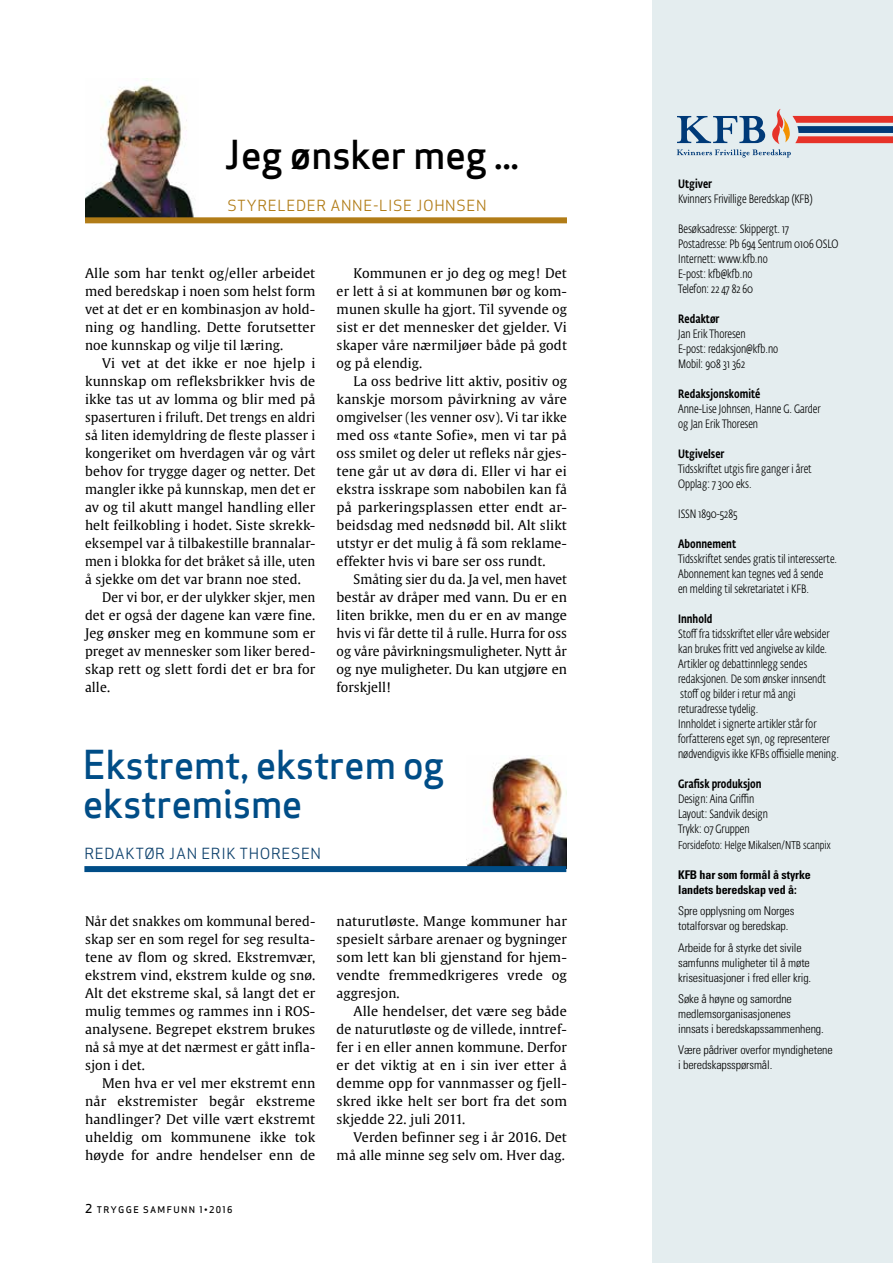
<style>
.page{position:relative;width:893px;height:1263px;background:#fff}
.page>*{position:absolute;margin:0;border:0;box-sizing:border-box;transform-origin:0 0}
.t1{font:39px/39px "Apex Sans Medium T";letter-spacing:-.01em;color:#004d87}
.t2{font:39px "Apex Sans Medium T";letter-spacing:-.01em;color:#000}
.t3{font:15px "Apex Sans Book T";letter-spacing:.04em;color:#b17c17}
.t4{font:15px "Apex Sans Book T";letter-spacing:.04em;color:#10436e}
.t5{font:13.2px/18px "Gulliver Regular Roman";letter-spacing:.01em;color:#000;text-align:justify}
.t6{font:300 12px/15px "Fedra Sans Cond Alt Std";color:#000}
.t7{font:300 condensed 12px/15px "Univers";letter-spacing:-.01em;color:#000}
.t8{font:500 12px "Fedra Sans Cond Alt Std";color:#000}
.t9{font:700 condensed 12px/15px "Univers";letter-spacing:-.01em;color:#000}
.t10{font:300 11.25px "Fedra Sans Cond Alt Std";color:#000}
.t11{font:9px "Apex Sans Medium C";letter-spacing:.15em;color:#000}
.s1{font-size:12px}
</style>
<div class="page">
<div style="left:653px;top:0;width:240px;height:1263px;background:#e4edef"></div>
<svg style="left:677px;top:109px;width:216px;height:49px"></svg>
<img style="left:85px;top:78px;width:109px;height:139px">
<div style="left:85px;top:217px;width:482px;height:6px;background:#b17c17"></div>
<img style="left:466px;top:756px;width:100px;height:110px">
<div style="left:84px;top:866px;width:482px;height:6px;background:#004d87"></div>
<h1 class="t2" style="left:225px;top:129px;width:296px">Jeg ønsker meg ...</h1>
<p class="t3" style="left:228px;top:196px;width:260px">STYRELEDER ANNE-LISE JOHNSEN</p>
<p class="t5" style="left:85px;top:264px;width:232px">Alle som har tenkt og/eller arbeidet med beredskap i noen som helst form vet at det er en kombinasjon av hold&shy;ning og handling. Dette forutsetter noe kunnskap og vilje til læring.</p>
<p class="t5" style="left:85px;top:354px;width:232px;text-indent:17px">Vi vet at det ikke er noe hjelp i kunnskap om refleksbrikker hvis de ikke tas ut av lomma og blir med på spaserturen i friluft. Det trengs en aldri så liten idemyldring de fleste plasser i kongeriket om hverdagen vår og vårt behov for trygge dager og netter. Det mangler ikke på kunnskap, men det er av og til akutt mangel handling eller helt feilkobling i hodet. Siste skrekk&shy;eksempel var å tilbakestille brannalar&shy;men i blokka for det bråket så ille, uten å sjekke om det var brann noe sted.</p>
<p class="t5" style="left:85px;top:588px;width:232px;text-indent:17px">Der vi bor, er der ulykker skjer, men det er også der dagene kan være fine.<br>Jeg ønsker meg en kommune som er preget av mennesker som liker bered&shy;skap rett og slett fordi det er bra for alle.</p>
<p class="t5" style="left:337px;top:264px;width:232px;text-indent:17px">Kommunen er jo deg og meg! Det er lett å si at kommunen bør og kom&shy;munen skulle ha gjort. Til syvende og sist er det mennesker det gjelder. Vi skaper våre nærmiljøer både på godt og på elendig.</p>
<p class="t5" style="left:337px;top:372px;width:232px;text-indent:17px">La oss bedrive litt aktiv, positiv og kanskje morsom påvirkning av våre omgivelser (les venner osv). Vi tar ikke med oss «tante Sofie», men vi tar på oss smilet og deler ut refleks når gjes&shy;tene går ut av døra di. Eller vi har ei ekstra isskrape som nabobilen kan få på parkeringsplassen etter endt ar&shy;beidsdag med nedsnødd bil. Alt slikt utstyr er det mulig å få som reklame&shy;effekter hvis vi bare ser oss rundt.</p>
<p class="t5" style="left:337px;top:570px;width:232px;text-indent:17px">Småting sier du da. Ja vel, men havet består av dråper med vann. Du er en liten brikke, men du er en av mange hvis vi får dette til å rulle. Hurra for oss og våre påvirkningsmuligheter. Nytt år og nye muligheter. Du kan utgjøre en forskjell!</p>
<h1 class="t1" style="left:83px;top:744px;width:363px">Ekstremt, ekstrem og ekstremisme</h1>
<p class="t4" style="left:84px;top:844px;width:238px">REDAKTØR JAN ERIK THORESEN</p>
<p class="t5" style="left:85px;top:912px;width:232px">Når det snakkes om kommunal bered&shy;skap ser en som regel for seg resulta&shy;tene av flom og skred. Ekstremvær, ekstrem vind, ekstrem kulde og snø.<br>Alt det ekstreme skal, så langt det er mulig temmes og rammes inn i ROS&shy;analysene. Begrepet ekstrem brukes nå så mye at det nærmest er gått infla&shy;sjon i det.</p>
<p class="t5" style="left:85px;top:1074px;width:232px;text-indent:17px">Men hva er vel mer ekstremt enn når ekstremister begår ekstreme handlinger? Det ville vært ekstremt uheldig om kommunene ikke tok høyde for andre hendelser enn de</p>
<p class="t11" style="left:85px;top:1204px;width:149px"><span class="s1">2</span> TRYGGE SAMFUNN 1•2016</p>
<p class="t5" style="left:337px;top:912px;width:232px">naturutløste. Mange kommuner har spesielt sårbare arenaer og bygninger som lett kan bli gjenstand for hjem&shy;vendte fremmedkrigeres vrede og aggresjon.</p>
<p class="t5" style="left:337px;top:1002px;width:232px;text-indent:17px">Alle hendelser, det være seg både de naturutløste og de villede, inntref&shy;fer i en eller annen kommune. Derfor er det viktig at en i sin iver etter å demme opp for vannmasser og fjell&shy;skred ikke helt ser bort fra det som skjedde 22. juli 2011.</p>
<p class="t5" style="left:337px;top:1128px;width:232px;text-align:right">Verden befinner seg i år 2016. Det må alle minne seg selv om. Hver dag.</p>
<p class="t8" style="left:678px;top:177px;width:35px">Utgiver</p>
<p class="t6" style="left:678px;top:192px;width:136px">Kvinners Frivillige Beredskap (KFB)</p>
<p class="t6" style="left:678px;top:222px;width:162px">Besøksadresse: Skippergt. 17<br>Postadresse: Pb 694 Sentrum 0106 OSLO<br>Internett: www.kfb.no<br>E-post: kfb@kfb.no<br>Telefon: 22 47 82 60</p>
<p class="t8" style="left:678px;top:312px;width:43px">Redaktør</p>
<p class="t6" style="left:678px;top:327px;width:102px">Jan Erik Thoresen<br>E-post: redaksjon@kfb.no<br>Mobil: 908 31 362</p>
<p class="t8" style="left:678px;top:387px;width:84px">Redaksjonskomité</p>
<p class="t6" style="left:678px;top:402px;width:144px">Anne-Lise Johnsen, Hanne G. Garder og Jan Erik Thoresen</p>
<p class="t8" style="left:678px;top:447px;width:48px">Utgivelser</p>
<p class="t6" style="left:678px;top:462px;width:135px">Tidsskriftet utgis fire ganger i året<br>Opplag: 7 300 eks.</p>
<p class="t6" style="left:678px;top:507px;width:61px">ISSN 1890-5285</p>
<p class="t8" style="left:678px;top:537px;width:59px">Abonnement</p>
<p class="t6" style="left:678px;top:552px;width:160px">Tidsskriftet sendes gratis til interesserte.<br>Abonnement kan tegnes ved å sende<br>en melding til sekretariatet i KFB.</p>
<p class="t8" style="left:678px;top:612px;width:36px">Innhold</p>
<p class="t6" style="left:678px;top:627px;width:162px">Stoff fra tidsskriftet eller våre websider kan brukes fritt ved angivelse av kilde.<br>Artikler og debattinnlegg sendes redaksjonen. De som ønsker innsendt stoff og bilder i retur må angi returadresse tydelig.<br>Innholdet i signerte artikler står for forfatterens eget syn, og representerer nødvendigvis ikke KFBs offisielle mening.</p>
<p class="t8" style="left:678px;top:777px;width:85px">Grafisk produksjon</p>
<p class="t6" style="left:678px;top:792px;width:92px">Design: Aina Griffin<br>Layout: Sandvik design<br>Trykk: 07 Gruppen</p>
<p class="t10" style="left:678px;top:838px;width:154px">Forsidefoto: Helge Mikalsen/NTB scanpix</p>
<p class="t9" style="left:678px;top:867px;width:134px">KFB har som formål å styrke landets beredskap ved å:</p>
<p class="t7" style="left:678px;top:903px;width:118px">Spre opplysning om Norges totalforsvar og beredskap.</p>
<p class="t7" style="left:678px;top:940px;width:135px">Arbeide for å styrke det sivile samfunns muligheter til å møte krisesituasjoner i fred eller krig.</p>
<p class="t7" style="left:678px;top:991px;width:147px">Søke å høyne og samordne medlemsorganisasjonenes innsats i beredskapssammenheng.</p>
<p class="t7" style="left:678px;top:1042px;width:156px">Være pådriver overfor myndighetene i beredskapsspørsmål.</p>
</div>
